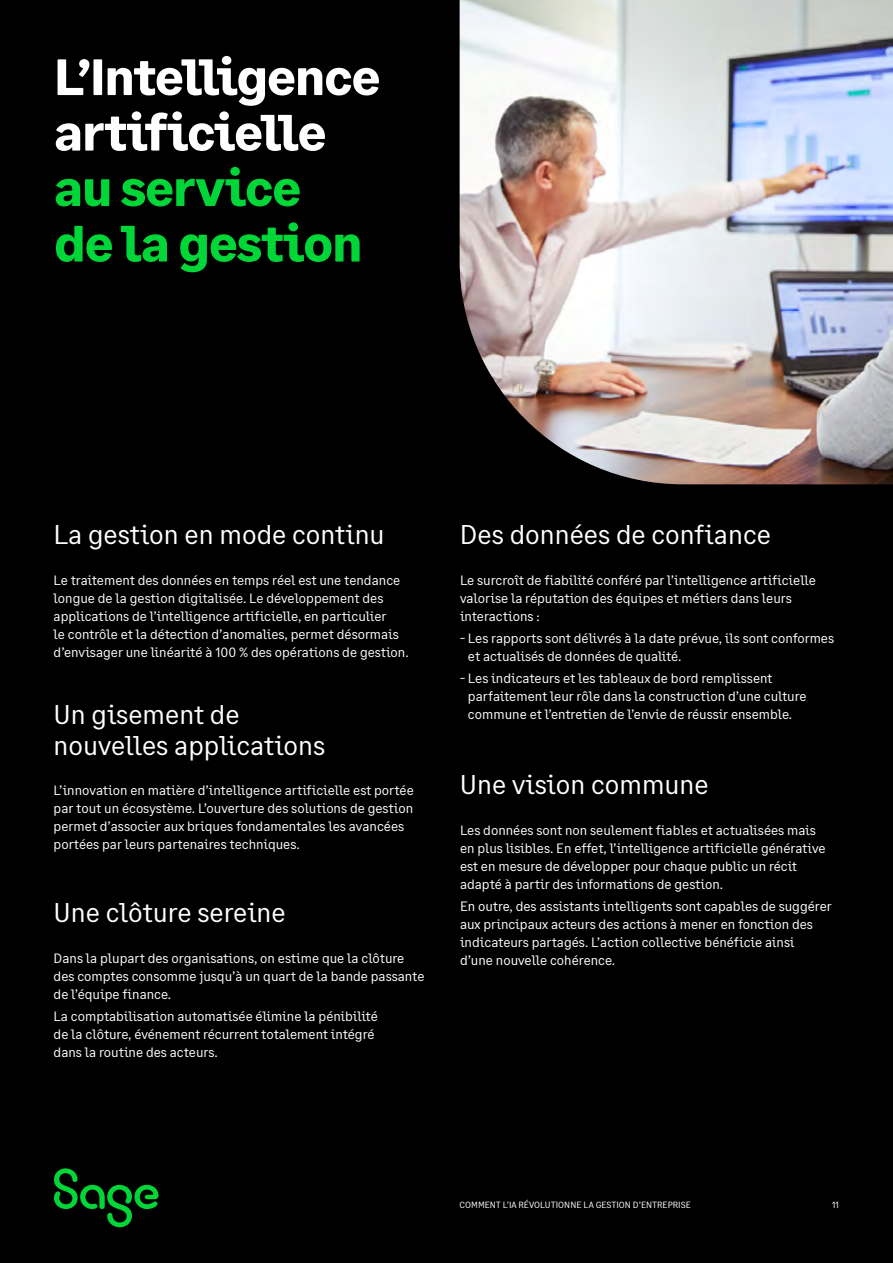
<style>
.page{position:relative;width:893px;height:1263px;background:#000}
.page>*{position:absolute;margin:0;border:0;box-sizing:border-box;transform-origin:0 0}
.t1{font:700 51px/55.5px "Sage Text";letter-spacing:-.025em;color:#fff}
.t2{font:700 51px/55.5px "Sage Text";letter-spacing:-.02em;color:#00d638}
.t3{font:27px/31.5px "Sage Text";color:#fff}
.t4{font:13.5px/18px "Sage Text";color:#fff}
.t5{font:9px "Sage Text";color:#fff}
</style>
<div class="page">
<img style="left:460px;top:0;width:433px;height:484px">
<svg style="left:54px;top:1168px;width:105px;height:59px"></svg>
<h1 class="t1" style="left:54px;top:50px;width:328px">L’Intelligence artificielle</h1>
<h1 class="t2" style="left:54px;top:161px;width:310px">au service de la gestion</h1>
<h2 class="t3" style="left:54px;top:519px;width:332px">La gestion en mode continu</h2>
<p class="t4" style="left:54px;top:571px;width:357px">Le traitement des données en temps réel est une tendance longue de la gestion digitalisée. Le développement des applications de l’intelligence artificielle, en particulier<br>le contrôle et la détection d’anomalies, permet désormais d’envisager une linéarité à 100 % des opérations de gestion.</p>
<h2 class="t3" style="left:54px;top:699px;width:273px">Un gisement de nouvelles applications</h2>
<p class="t4" style="left:54px;top:781px;width:362px">L’innovation en matière d’intelligence artificielle est portée par tout un écosystème. L’ouverture des solutions de gestion permet d’associer aux briques fondamentales les avancées portées par leurs partenaires techniques.</p>
<h2 class="t3" style="left:54px;top:897px;width:234px">Une clôture sereine</h2>
<h2 class="t3" style="left:460px;top:519px;width:312px">Des données de confiance</h2>
<p class="t4" style="left:460px;top:571px;width:357px">Le surcroît de fiabilité conféré par l’intelligence artificielle valorise la réputation des équipes et métiers dans leurs interactions :</p>
<p class="t4" style="left:468px;top:629px;width:368px;text-indent:-8px">- Les rapports sont délivrés à la date prévue, ils sont conformes et actualisés de données de qualité.</p>
<p class="t4" style="left:468px;top:670px;width:340px;text-indent:-8px">- Les indicateurs et les tableaux de bord remplissent parfaitement leur rôle dans la construction d’une culture commune et l’entretien de l’envie de réussir ensemble.</p>
<h2 class="t3" style="left:460px;top:769px;width:250px">Une vision commune</h2>
<p class="t4" style="left:460px;top:821px;width:367px">Les données sont non seulement fiables et actualisées mais en plus lisibles. En effet, l’intelligence artificielle générative est en mesure de développer pour chaque public un récit adapté à partir des informations de gestion.</p>
<p class="t4" style="left:460px;top:898px;width:373px">En outre, des assistants intelligents sont capables de suggérer aux principaux acteurs des actions à mener en fonction des indicateurs partagés. L’action collective bénéficie ainsi</p>
<p class="t4" style="left:54px;top:949px;width:352px">Dans la plupart des organisations, on estime que la clôture</p>
<p class="t4" style="left:460px;top:952px;width:157px">d’une nouvelle cohérence.</p>
<p class="t4" style="left:54px;top:967px;width:372px">des comptes consomme jusqu’à un quart de la bande passante de l’équipe finance.</p>
<p class="t4" style="left:54px;top:1007px;width:326px">La comptabilisation automatisée élimine la pénibilité de la clôture, événement récurrent totalement intégré dans la routine des acteurs.</p>
<p class="t5" style="left:460px;top:1200px;width:233px">COMMENT L’IA RÉVOLUTIONNE LA GESTION D’ENTREPRISE</p>
<p class="t5" style="left:832px;top:1200px;width:8px">11</p>
</div>
